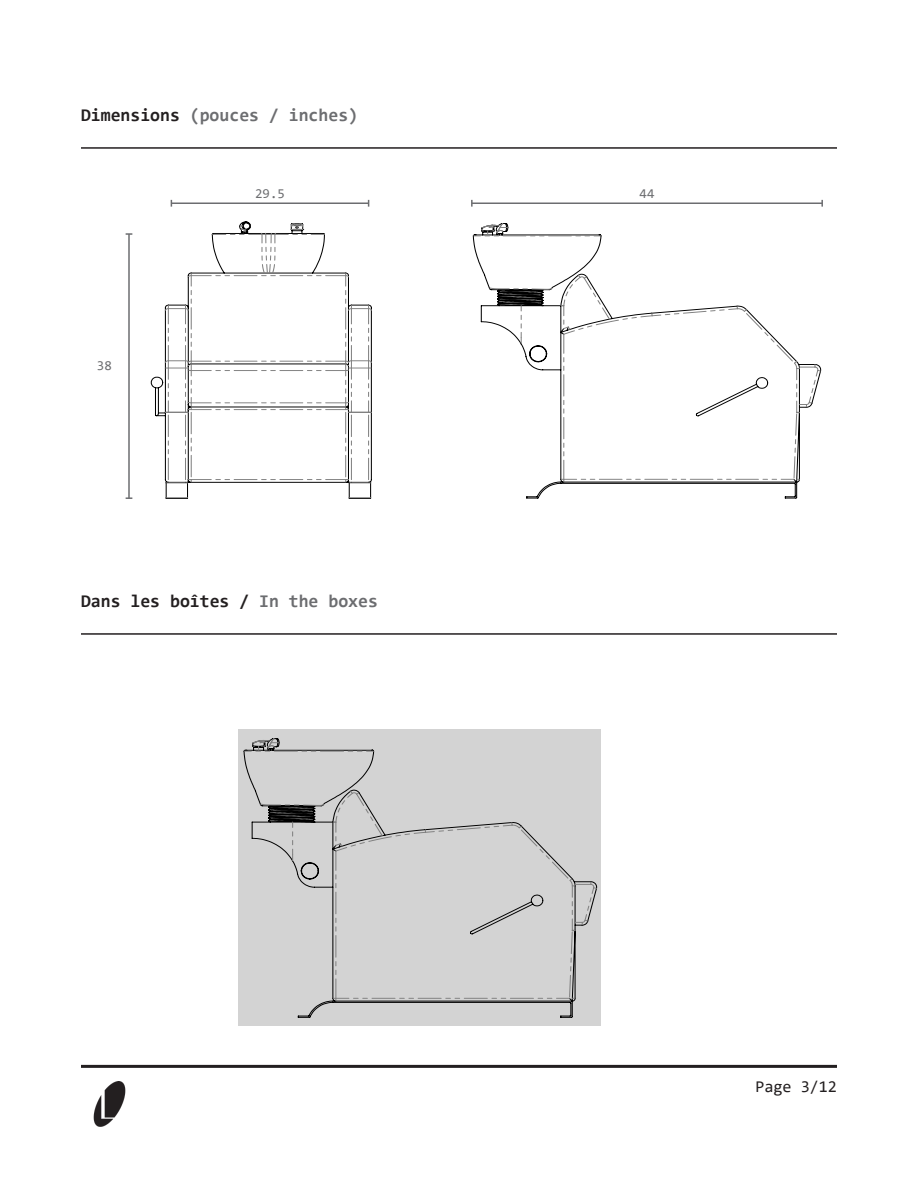
<style>
.page{position:relative;width:918px;height:1188px;background:#fff}
.page>*{position:absolute;margin:0;border:0;box-sizing:border-box;transform-origin:0 0}
.t1{font:700 18px "Consolas";color:#6c6d70}
.t2{font:700 18px "Consolas";color:#231f20}
.t3{font:16.5px "Consolas";color:#231f20}
.t4{font:13.5px "Consolas";color:#6c6d70}
.s1{color:#231f20}
.s2{color:#6c6d70}
</style>
<div class="page">
<hr style="left:471px;top:613px;width:366px;height:1px;background:#c0c0c0">
<hr style="left:471px;top:188px;width:1px;height:337px;background:#c0c0c0">
<hr style="left:471px;top:188px;width:366px;height:1px;background:#c0c0c0">
<hr style="left:471px;top:630px;width:366px;height:1px;background:#c0c0c0">
<svg style="left:472px;top:235px;width:350px;height:264px"></svg>
<svg style="left:560px;top:274px;width:261px;height:208px"></svg>
<svg style="left:489px;top:287px;width:63px;height:3px"></svg>
<svg style="left:473px;top:223px;width:128px;height:14px"></svg>
<svg style="left:521px;top:306px;width:1px;height:38px"></svg>
<hr style="left:81px;top:1065px;width:756px;height:3px;background:#231f20">
<hr style="left:81px;top:147px;width:756px;height:2px;background:#231f20">
<img style="left:93px;top:1082px;width:33px;height:45px">
<hr style="left:911px;top:188px;width:1px;height:354px;background:#c0c0c0">
<hr style="left:106px;top:615px;width:354px;height:1px;background:#c0c0c0">
<hr style="left:106px;top:188px;width:1px;height:354px;background:#c0c0c0">
<hr style="left:106px;top:188px;width:354px;height:1px;background:#c0c0c0">
<hr style="left:917px;top:188px;width:1px;height:354px;background:#c0c0c0">
<hr style="left:106px;top:632px;width:354px;height:1px;background:#c0c0c0">
<svg style="left:380px;top:188px;width:80px;height:1px"></svg>
<svg style="left:150px;top:221px;width:222px;height:278px"></svg>
<svg style="left:349px;top:497px;width:22px;height:1px"></svg>
<svg style="left:166px;top:497px;width:22px;height:1px"></svg>
<svg style="left:165px;top:223px;width:207px;height:261px"></svg>
<hr style="left:81px;top:633px;width:756px;height:2px;background:#231f20">
<hr style="left:171px;top:202px;width:198px;height:2px;background:#6c6d70">
<hr style="left:128px;top:234px;width:2px;height:264px;background:#6c6d70">
<svg style="left:126px;top:497px;width:6px;height:2px"></svg>
<hr style="left:472px;top:202px;width:350px;height:2px;background:#6c6d70">
<svg style="left:471px;top:200px;width:2px;height:7px"></svg>
<svg style="left:821px;top:200px;width:2px;height:7px"></svg>
<div style="left:238px;top:729px;width:362px;height:297px;background:#d3d3d3"></div>
<hr style="left:239px;top:1134px;width:374px;height:1px;background:#c0c0c0">
<hr style="left:239px;top:721px;width:1px;height:305px;background:#c0c0c0">
<hr style="left:239px;top:721px;width:374px;height:1px;background:#c0c0c0">
<hr style="left:917px;top:721px;width:1px;height:305px;background:#c0c0c0">
<hr style="left:239px;top:1152px;width:374px;height:1px;background:#c0c0c0">
<svg style="left:243px;top:750px;width:355px;height:268px"></svg>
<svg style="left:332px;top:790px;width:265px;height:211px"></svg>
<svg style="left:260px;top:803px;width:64px;height:3px"></svg>
<svg style="left:244px;top:738px;width:130px;height:14px"></svg>
<svg style="left:292px;top:822px;width:1px;height:39px"></svg>
<p class="t1" style="left:81px;top:104px;width:279px"><span class="s1">Dimensions</span> (pouces / inches)</p>
<p class="t4" style="left:97px;top:357px;width:16px">38</p>
<p class="t4" style="left:255px;top:184px;width:31px">29.5</p>
<p class="t4" style="left:640px;top:184px;width:16px">44</p>
<p class="t2" style="left:81px;top:590px;width:298px">Dans les boîtes / <span class="s2">In the boxes</span></p>
<p class="t3" style="left:755px;top:1075px;width:83px">Page 3/12</p>
</div>
